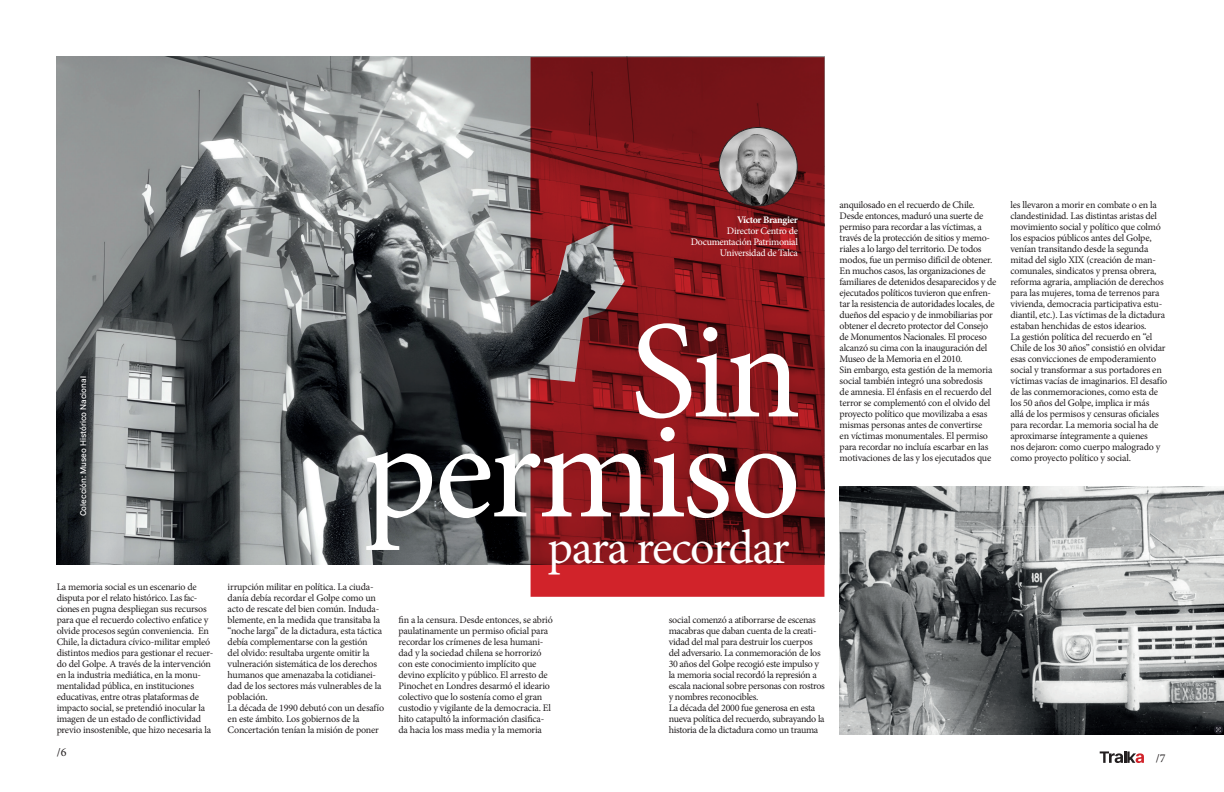
<style>
.page{position:relative;width:1224px;height:792px;background:#fff}
.page>*{position:absolute;margin:0;border:0;box-sizing:border-box;transform-origin:0 0}
.t1{font:140px/100px "Minion Pro";letter-spacing:-.03em;color:#fff;text-align:right}
.t2{font:48px "Minion Pro";letter-spacing:-.035em;color:#fff}
.t3{font:12px "Minion Pro";color:#231f20}
.t4{font:10px/11px "Minion Pro";letter-spacing:-.025em;color:#231f20}
.t5{font:10px/11px "Minion Pro";letter-spacing:-.03em;color:#fff;text-align:right}
.t6{font:700 10px "Minion Pro";letter-spacing:-.035em;color:#fff}
.t7{font:8px "Inter";color:#fff}
</style>
<div class="page">
<svg style="left:1100px;top:751px;width:44px;height:12px"></svg>
<img style="left:57px;top:57px;width:768px;height:507px">
<svg style="left:531px;top:57px;width:293px;height:540px;background:#841a1f"></svg>
<img style="left:719px;top:127px;width:78px;height:79px">
<div style="left:718px;top:127px;width:80px;height:79px;border:1px solid #231f20;border-radius:50%"></div>
<img style="left:840px;top:486px;width:384px;height:249px">
<p class="t7" style="left:78px;top:516px;width:142px;rotate:-90deg">Colección: Museo Histórico Nacional</p>
<p class="t6" style="left:737px;top:213px;width:62px">Víctor Brangier</p>
<p class="t5" style="left:691px;top:226px;width:109px">Director Centro de<br>Documentación Patrimonial<br>Universidad de Talca</p>
<h1 class="t1" style="left:364px;top:322px;width:439px">Sin permiso</h1>
<h2 class="t2" style="left:548px;top:515px;width:243px">para recordar</h2>
<p class="t4" style="left:57px;top:582px;width:158px">La memoria social es un escenario de disputa por el relato histórico. Las fac&shy;ciones en pugna despliegan sus recursos para que el recuerdo colectivo enfatice y olvide procesos según conveniencia. En Chile, la dictadura cívico-militar empleó distintos medios para gestionar el recuer&shy;do del Golpe. A través de la intervención en la industria mediática, en la monu&shy;mentalidad pública, en instituciones educativas, entre otras plataformas de impacto social, se pretendió inocular la imagen de un estado de conflictividad previo insostenible, que hizo necesaria la</p>
<p class="t4" style="left:228px;top:582px;width:158px">irrupción militar en política. La ciuda&shy;danía debía recordar el Golpe como un acto de rescate del bien común. Induda&shy;blemente, en la medida que transitaba la “noche larga” de la dictadura, esta táctica debía complementarse con la gestión<br>del olvido: resultaba urgente omitir la vulneración sistemática de los derechos humanos que amenazaba la cotidianei&shy;dad de los sectores más vulnerables de la población.<br>La década de 1990 debutó con un desafío en este ámbito. Los gobiernos de la Concertación tenían la misión de poner</p>
<p class="t3" style="left:57px;top:744px;width:11px">/6</p>
<p class="t4" style="left:399px;top:614px;width:156px">fin a la censura. Desde entonces, se abrió paulatinamente un permiso oficial para recordar los crímenes de lesa humani&shy;dad y la sociedad chilena se horrorizó con este conocimiento implícito que devino explícito y público. El arresto de Pinochet en Londres desarmó el ideario colectivo que lo sostenía como el gran custodio y vigilante de la democracia. El hito catapultó la información clasifica&shy;da hacia los mass media y la memoria</p>
<p class="t4" style="left:669px;top:614px;width:158px">social comenzó a atiborrarse de escenas macabras que daban cuenta de la creati&shy;vidad del mal para destruir los cuerpos del adversario. La conmemoración de los 30 años del Golpe recogió este impulso y la memoria social recordó la represión a escala nacional sobre personas con rostros y nombres reconocibles.<br>La década del 2000 fue generosa en esta nueva política del recuerdo, subrayando la historia de la dictadura como un trauma</p>
<p class="t4" style="left:840px;top:199px;width:158px">anquilosado en el recuerdo de Chile.<br>Desde entonces, maduró una suerte de permiso para recordar a las víctimas, a través de la protección de sitios y memo&shy;riales a lo largo del territorio. De todos modos, fue un permiso difícil de obtener.<br>En muchos casos, las organizaciones de familiares de detenidos desaparecidos y de ejecutados políticos tuvieron que enfren&shy;tar la resistencia de autoridades locales, de dueños del espacio y de inmobiliarias por obtener el decreto protector del Consejo de Monumentos Nacionales. El proceso alcanzó su cima con la inauguración del Museo de la Memoria en el 2010.<br>Sin embargo, esta gestión de la memoria social también integró una sobredosis<br>de amnesia. El énfasis en el recuerdo del terror se complementó con el olvido del proyecto político que movilizaba a esas mismas personas antes de convertirse<br>en víctimas monumentales. El permiso para recordar no incluía escarbar en las motivaciones de las y los ejecutados que</p>
<p class="t4" style="left:1011px;top:199px;width:158px">les llevaron a morir en combate o en la clandestinidad. Las distintas aristas del movimiento social y político que colmó los espacios públicos antes del Golpe, venían transitando desde la segunda mitad del siglo XIX (creación de man&shy;comunales, sindicatos y prensa obrera, reforma agraria, ampliación de derechos para las mujeres, toma de terrenos para vivienda, democracia participativa estu&shy;diantil, etc.). Las víctimas de la dictadura estaban henchidas de estos idearios.<br>La gestión política del recuerdo en “el Chile de los 30 años” consistió en olvidar esas convicciones de empoderamiento social y transformar a sus portadores en víctimas vacías de imaginarios. El desafío de las conmemoraciones, como esta de los 50 años del Golpe, implica ir más<br>allá de los permisos y censuras oficiales para recordar. La memoria social ha de aproximarse íntegramente a quienes<br>nos dejaron: como cuerpo malogrado y como proyecto político y social.</p>
<p class="t3" style="left:1156px;top:750px;width:11px">/7</p>
</div>
